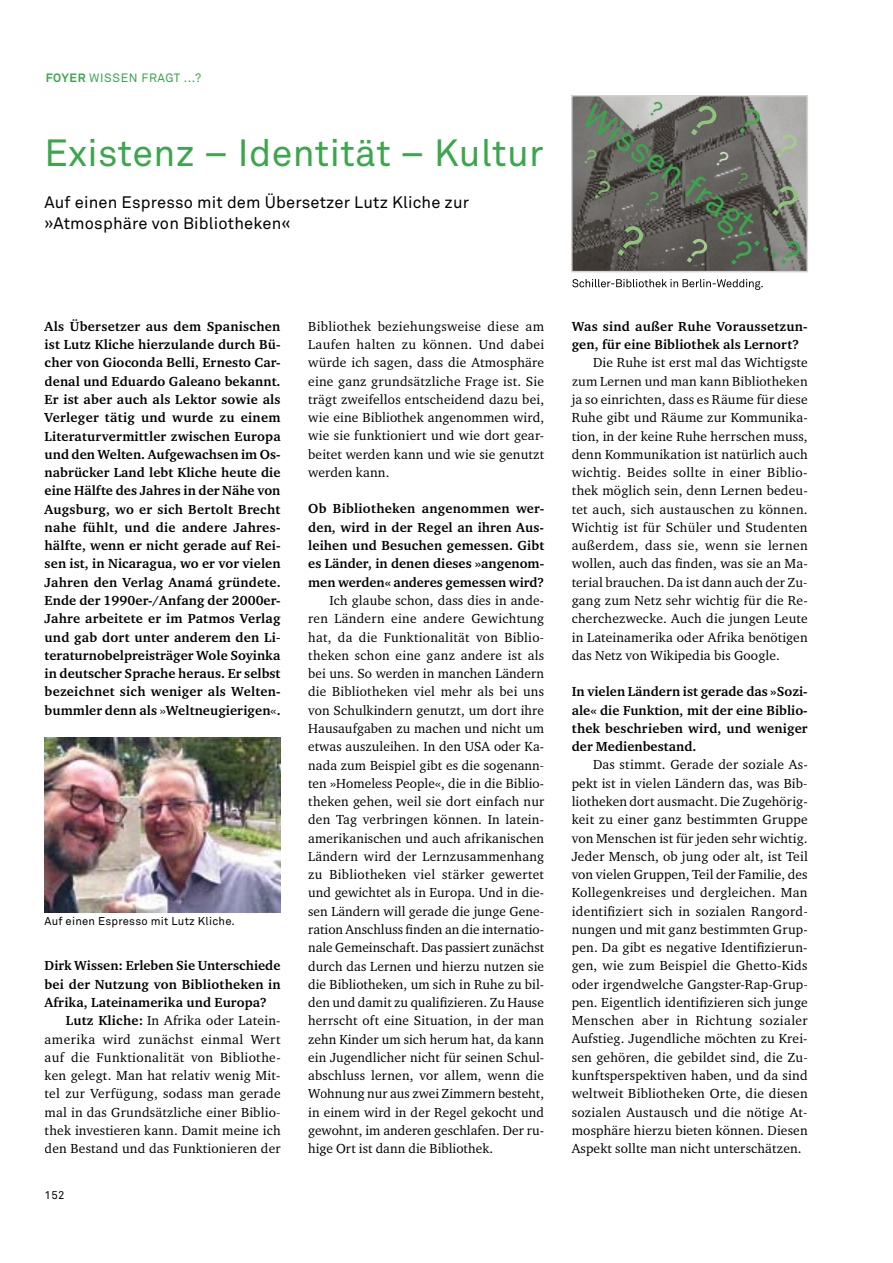
<style>
.page{position:relative;width:893px;height:1263px;background:#fff}
.page>*{position:absolute;margin:0;border:0;box-sizing:border-box;transform-origin:0 0}
.t1{font:37.5px "Akkurat Pro Regular 3";letter-spacing:.01em;color:#3ba64c}
.t2{font:34.5px "Akkurat Pro Regular 3";color:#3ba64c}
.t3{font:16.5px/21px "Akkurat Pro Regular 3";letter-spacing:.01em;color:#010202}
.t4{font:13.5px/18.3px "Charter ITC Pro";letter-spacing:.01em;color:#010202;text-align:justify}
.t5{font:700 13.5px/18.3px "Charter ITC Pro";letter-spacing:.01em;color:#010202;text-align:justify}
.t6{font:12px "Akkurat Pro Regular 3";letter-spacing:.05em;color:#3ba64c}
.t7{font:11.25px "Akkurat Pro Regular 3";letter-spacing:.02em;color:#010202}
.s1{font-family:"Akkurat Pro Bold 3"}
.s2{font-weight:400}
.s3{font-weight:700}
</style>
<div class="page">
<img style="left:45px;top:738px;width:236px;height:174px">
<img style="left:574px;top:98px;width:231px;height:171px">
<div style="left:571px;top:95px;width:237px;height:177px;border:2px solid #d3d3d2"></div>
<svg style="left:572px;top:279px;width:72px;height:8px"></svg>
<svg style="left:591px;top:179px;width:21px;height:22px"></svg>
<svg style="left:685px;top:102px;width:35px;height:38px"></svg>
<svg style="left:612px;top:222px;width:34px;height:38px"></svg>
<svg style="left:766px;top:182px;width:35px;height:38px"></svg>
<svg style="left:736px;top:172px;width:13px;height:14px"></svg>
<svg style="left:644px;top:190px;width:16px;height:18px"></svg>
<svg style="left:714px;top:150px;width:16px;height:18px"></svg>
<svg style="left:648px;top:100px;width:16px;height:18px"></svg>
<svg style="left:582px;top:148px;width:16px;height:17px"></svg>
<svg style="left:682px;top:236px;width:28px;height:30px"></svg>
<svg style="left:771px;top:131px;width:28px;height:31px"></svg>
<svg style="left:726px;top:238px;width:28px;height:30px"></svg>
<svg style="left:735px;top:106px;width:28px;height:31px"></svg>
<p class="t6" style="left:46px;top:74px;width:157px"><span class="s1">FOYER</span> WISSEN FRAGT ...?</p>
<h1 class="t1" style="left:45px;top:140px;width:500px">Existenz – Identität – Kultur</h1>
<p class="t3" style="left:45px;top:194px;width:426px">Auf einen Espresso mit dem Übersetzer Lutz Kliche zur »Atmosphäre von Bibliotheken«</p>
<p class="t5" style="left:45px;top:318px;width:238px">Als Übersetzer aus dem Spanischen ist Lutz Kliche hierzulande durch Bü&shy;cher von Gioconda Belli, Ernesto Car&shy;denal und Eduardo Galeano bekannt.<br>Er ist aber auch als Lektor sowie als Verleger tätig und wurde zu einem Literaturvermittler zwischen Europa und den Welten. Aufgewachsen im Os&shy;nabrücker Land lebt Kliche heute die eine Hälfte des Jahres in der Nähe von Augsburg, wo er sich Bertolt Brecht nahe fühlt, und die andere Jahres&shy;hälfte, wenn er nicht gerade auf Rei&shy;sen ist, in Nicaragua, wo er vor vielen Jahren den Verlag Anamá gründete.<br>Ende der 1990er-/Anfang der 2000er-Jahre arbeitete er im Patmos Verlag und gab dort unter anderem den Li&shy;teraturnobelpreisträger Wole Soyinka in deutscher Sprache heraus. Er selbst bezeichnet sich weniger als Welten&shy;bummler denn als <span class="s2">»</span>Weltneugierigen<span class="s2">«</span>.</p>
<p class="t7" style="left:45px;top:916px;width:192px">Auf einen Espresso mit Lutz Kliche.</p>
<p class="t5" style="left:45px;top:957px;width:238px">Dirk Wissen: Erleben Sie Unterschiede bei der Nutzung von Bibliotheken in Afrika, Lateinamerika und Europa?</p>
<p class="t4" style="left:45px;top:1012px;width:237px;text-indent:21px"><span class="s3">Lutz Kliche:</span> In Afrika oder Latein&shy;amerika wird zunächst einmal Wert auf die Funktionalität von Bibliothe&shy;ken gelegt. Man hat relativ wenig Mit&shy;tel zur Verfügung, sodass man gerade mal in das Grundsätzliche einer Biblio&shy;thek investieren kann. Damit meine ich den Bestand und das Funktionieren der</p>
<p class="t7" style="left:45px;top:1191px;width:21px">152</p>
<p class="t4" style="left:308px;top:318px;width:238px">Bibliothek beziehungsweise diese am Laufen halten zu können. Und dabei würde ich sagen, dass die Atmosphäre eine ganz grundsätzliche Frage ist. Sie trägt zweifellos entscheidend dazu bei, wie eine Bibliothek angenommen wird, wie sie funktioniert und wie dort gear&shy;beitet werden kann und wie sie genutzt werden kann.</p>
<p class="t5" style="left:308px;top:500px;width:238px">Ob Bibliotheken angenommen wer&shy;den, wird in der Regel an ihren Aus&shy;leihen und Besuchen gemessen. Gibt es Länder, in denen dieses »angenom&shy;men werden« anderes gemessen wird?</p>
<p class="t4" style="left:308px;top:592px;width:238px;text-indent:21px">Ich glaube schon, dass dies in ande&shy;ren Ländern eine andere Gewichtung hat, da die Funktionalität von Biblio&shy;theken schon eine ganz andere ist als bei uns. So werden in manchen Ländern die Bibliotheken viel mehr als bei uns von Schulkindern genutzt, um dort ihre Hausaufgaben zu machen und nicht um etwas auszuleihen. In den USA oder Ka&shy;nada zum Beispiel gibt es die sogenann&shy;ten »Homeless People«, die in die Biblio&shy;theken gehen, weil sie dort einfach nur den Tag verbringen können. In latein&shy;amerikanischen und auch afrikanischen Ländern wird der Lernzusammenhang zu Bibliotheken viel stärker gewertet und gewichtet als in Europa. Und in die&shy;sen Ländern will gerade die junge Gene&shy;ration Anschluss finden an die internatio&shy;nale Gemeinschaft. Das passiert zunächst durch das Lernen und hierzu nutzen sie die Bibliotheken, um sich in Ruhe zu bil&shy;den und damit zu qualifizieren. Zu Hause herrscht oft eine Situation, in der man zehn Kinder um sich herum hat, da kann ein Jugendlicher nicht für seinen Schul&shy;abschluss lernen, vor allem, wenn die Wohnung nur aus zwei Zimmern besteht, in einem wird in der Regel gekocht und gewohnt, im anderen geschlafen. Der ru&shy;hige Ort ist dann die Bibliothek.</p>
<h2 class="t2" style="left:595px;top:102px;width:257px;rotate:35deg">Wissen fragt ...?</h2>
<p class="t5" style="left:572px;top:318px;width:237px">Was sind außer Ruhe Voraussetzun&shy;gen, für eine Bibliothek als Lernort?</p>
<p class="t4" style="left:572px;top:354px;width:237px;text-indent:21px">Die Ruhe ist erst mal das Wichtigste zum Lernen und man kann Bibliotheken ja so einrichten, dass es Räume für diese Ruhe gibt und Räume zur Kommunika&shy;tion, in der keine Ruhe herrschen muss, denn Kommunikation ist natürlich auch wichtig. Beides sollte in einer Biblio&shy;thek möglich sein, denn Lernen bedeu&shy;tet auch, sich austauschen zu können.<br>Wichtig ist für Schüler und Studenten außerdem, dass sie, wenn sie lernen wollen, auch das finden, was sie an Ma&shy;terial brauchen. Da ist dann auch der Zu&shy;gang zum Netz sehr wichtig für die Re&shy;cherchezwecke. Auch die jungen Leute in Lateinamerika oder Afrika benötigen das Netz von Wikipedia bis Google.</p>
<p class="t5" style="left:572px;top:683px;width:237px">In vielen Ländern ist gerade das »Sozi&shy;ale« die Funktion, mit der eine Biblio&shy;thek beschrieben wird, und weniger der Medienbestand.</p>
<p class="t4" style="left:572px;top:756px;width:238px;text-indent:21px">Das stimmt. Gerade der soziale As&shy;pekt ist in vielen Ländern das, was Bib&shy;liotheken dort ausmacht. Die Zugehörig&shy;keit zu einer ganz bestimmten Gruppe von Menschen ist für jeden sehr wichtig.<br>Jeder Mensch, ob jung oder alt, ist Teil von vielen Gruppen, Teil der Familie, des Kollegenkreises und dergleichen. Man identifiziert sich in sozialen Rangord&shy;nungen und mit ganz bestimmten Grup&shy;pen. Da gibt es negative Identifizierun&shy;gen, wie zum Beispiel die Ghetto-Kids oder irgendwelche Gangster-Rap-Grup&shy;pen. Eigentlich identifizieren sich junge Menschen aber in Richtung sozialer Aufstieg. Jugendliche möchten zu Krei&shy;sen gehören, die gebildet sind, die Zu&shy;kunftsperspektiven haben, und da sind weltweit Bibliotheken Orte, die diesen sozialen Austausch und die nötige At&shy;mosphäre hierzu bieten können. Diesen Aspekt sollte man nicht unterschätzen.</p>
</div>
